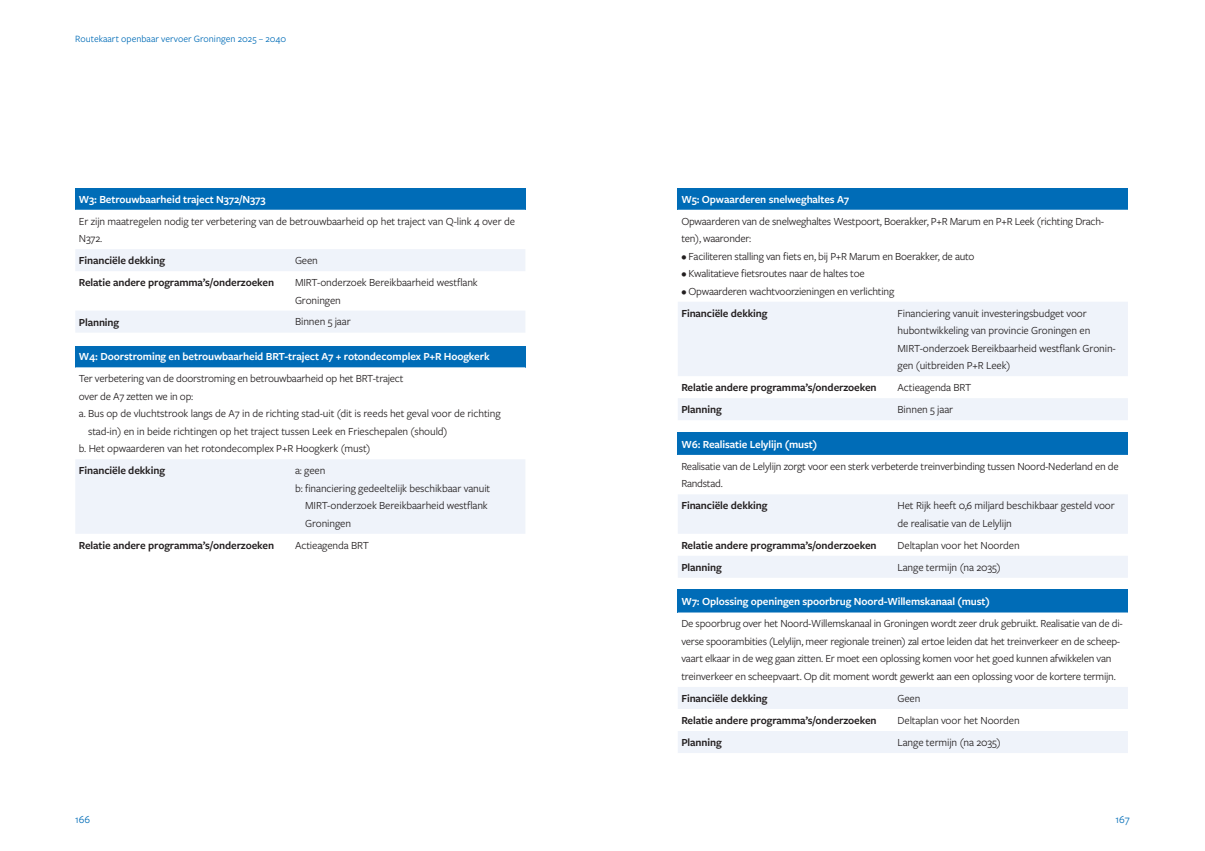
<style>
.page{position:relative;width:1205px;height:851px;background:#fff}
.page>*{position:absolute;margin:0;border:0;box-sizing:border-box;transform-origin:0 0}
.tabelbody{font:11.25px/17.5px "Freight Sans Pro";letter-spacing:-.015em;color:#231f20}
.tabelbody-2{font:600 11.25px "Freight Sans Pro";letter-spacing:-.01em;color:#231f20}
.kopje{font:600 11.25px "Freight Sans Pro";letter-spacing:-.01em;color:#fff}
.t1{font:11.25px "Freight Sans Pro";color:#006cb7}
.t2{font:10px "Freight Sans Pro";color:#006cb7}
</style>
<div class="page">
<div style="left:75px;top:188px;width:450px;height:22px;background:#006cb7"></div>
<svg style="left:75px;top:249px;width:450px;height:83px"></svg>
<div style="left:75px;top:345px;width:450px;height:22px;background:#006cb7"></div>
<svg style="left:75px;top:367px;width:450px;height:167px"></svg>
<div style="left:75px;top:459px;width:450px;height:74px;background:#eff3fa"></div>
<div style="left:678px;top:188px;width:450px;height:22px;background:#006cb7"></div>
<svg style="left:678px;top:302px;width:450px;height:118px;fill:#eff3fa"></svg>
<div style="left:678px;top:432px;width:450px;height:23px;background:#006cb7"></div>
<svg style="left:678px;top:494px;width:450px;height:83px"></svg>
<div style="left:678px;top:589px;width:450px;height:23px;background:#006cb7"></div>
<svg style="left:678px;top:612px;width:450px;height:1px"></svg>
<svg style="left:678px;top:687px;width:450px;height:65px"></svg>
<p class="t2" style="left:75px;top:32px;width:213px">Routekaart openbaar vervoer Groningen 2025 – 2040</p>
<p class="kopje" style="left:79px;top:191px;width:188px">W3: Betrouwbaarheid traject N372/N373</p>
<p class="tabelbody" style="left:79px;top:212px;width:438px">Er zijn maatregelen nodig ter verbetering van de betrouwbaarheid op het traject van Q-link 4 over de<br>N372.</p>
<p class="tabelbody-2" style="left:79px;top:253px;width:88px">Financiële dekking</p>
<p class="tabelbody" style="left:295px;top:251px;width:24px">Geen</p>
<p class="tabelbody-2" style="left:79px;top:275px;width:197px">Relatie andere programma’s/onderzoeken</p>
<p class="tabelbody" style="left:295px;top:273px;width:184px">MIRT-onderzoek Bereikbaarheid westflank<br>Groningen</p>
<p class="tabelbody-2" style="left:79px;top:314px;width:42px">Planning</p>
<p class="tabelbody" style="left:295px;top:312px;width:57px">Binnen 5 jaar</p>
<p class="kopje" style="left:79px;top:349px;width:412px">W4: Doorstroming en betrouwbaarheid BRT-traject A7 + rotondecomplex P+R Hoogkerk</p>
<p class="tabelbody" style="left:79px;top:369px;width:326px">Ter verbetering van de doorstroming en betrouwbaarheid op het BRT-traject over de A7 zetten we in op:</p>
<p class="tabelbody" style="left:88px;top:404px;width:414px;text-indent:-9px">a. Bus op de vluchtstrook langs de A7 in de richting stad-uit (dit is reeds het geval voor de richting stad-in) en in beide richtingen op het traject tussen Leek en Frieschepalen (should)</p>
<p class="tabelbody" style="left:79px;top:439px;width:293px">b. Het opwaarderen van het rotondecomplex P+R Hoogkerk (must)</p>
<p class="tabelbody-2" style="left:79px;top:463px;width:88px">Financiële dekking</p>
<p class="tabelbody" style="left:295px;top:461px;width:32px">a: geen</p>
<p class="tabelbody" style="left:305px;top:478px;width:187px;text-indent:-10px">b: financiering gedeeltelijk beschikbaar vanuit<br>MIRT-onderzoek Bereikbaarheid westflank<br>Groningen</p>
<p class="tabelbody-2" style="left:79px;top:537px;width:197px">Relatie andere programma’s/onderzoeken</p>
<p class="tabelbody" style="left:295px;top:535px;width:75px">Actieagenda BRT</p>
<p class="kopje" style="left:681px;top:191px;width:169px">W5: Opwaarderen snelweghaltes A7</p>
<p class="tabelbody" style="left:681px;top:212px;width:424px">Opwaarderen van de snelweghaltes Westpoort, Boerakker, P+R Marum en P+R Leek (richting Drach&shy;ten), waaronder:</p>
<p class="tabelbody" style="left:681px;top:247px;width:295px">• Faciliteren stalling van fiets en, bij P+R Marum en Boerakker, de auto</p>
<p class="tabelbody" style="left:681px;top:264px;width:185px">• Kwalitatieve fietsroutes naar de haltes toe</p>
<p class="tabelbody" style="left:681px;top:282px;width:214px">• Opwaarderen wachtvoorzieningen en verlichting</p>
<p class="tabelbody-2" style="left:681px;top:305px;width:88px">Financiële dekking</p>
<p class="tabelbody" style="left:897px;top:303px;width:220px">Financiering vanuit investeringsbudget voor hubontwikkeling van provincie Groningen en MIRT-onderzoek Bereikbaarheid westflank Gronin&shy;gen (uitbreiden P+R Leek)</p>
<p class="tabelbody-2" style="left:681px;top:380px;width:197px">Relatie andere programma’s/onderzoeken</p>
<p class="tabelbody" style="left:897px;top:378px;width:75px">Actieagenda BRT</p>
<p class="tabelbody-2" style="left:681px;top:402px;width:42px">Planning</p>
<p class="tabelbody" style="left:897px;top:400px;width:57px">Binnen 5 jaar</p>
<p class="kopje" style="left:681px;top:436px;width:137px">W6: Realisatie Lelylijn (must)</p>
<p class="tabelbody" style="left:681px;top:457px;width:439px">Realisatie van de Lelylijn zorgt voor een sterk verbeterde treinverbinding tussen Noord-Nederland en de<br>Randstad.</p>
<p class="tabelbody-2" style="left:681px;top:498px;width:88px">Financiële dekking</p>
<p class="tabelbody" style="left:897px;top:496px;width:219px">Het Rijk heeft 0,6 miljard beschikbaar gesteld voor de realisatie van de Lelylijn</p>
<p class="tabelbody-2" style="left:681px;top:537px;width:197px">Relatie andere programma’s/onderzoeken</p>
<p class="tabelbody" style="left:897px;top:535px;width:124px">Deltaplan voor het Noorden</p>
<p class="tabelbody-2" style="left:681px;top:559px;width:42px">Planning</p>
<p class="tabelbody" style="left:897px;top:557px;width:105px">Lange termijn (na 2035)</p>
<p class="kopje" style="left:681px;top:594px;width:310px">W7: Oplossing openingen spoorbrug Noord-Willemskanaal (must)</p>
<p class="tabelbody" style="left:681px;top:614px;width:443px">De spoorbrug over het Noord-Willemskanaal in Groningen wordt zeer druk gebruikt. Realisatie van de di&shy;verse spoorambities (Lelylijn, meer regionale treinen) zal ertoe leiden dat het treinverkeer en de scheep&shy;vaart elkaar in de weg gaan zitten. Er moet een oplossing komen voor het goed kunnen afwikkelen van treinverkeer en scheepvaart. Op dit moment wordt gewerkt aan een oplossing voor de kortere termijn.</p>
<p class="tabelbody-2" style="left:681px;top:690px;width:88px">Financiële dekking</p>
<p class="tabelbody" style="left:897px;top:688px;width:24px">Geen</p>
<p class="tabelbody-2" style="left:681px;top:712px;width:197px">Relatie andere programma’s/onderzoeken</p>
<p class="tabelbody" style="left:897px;top:710px;width:124px">Deltaplan voor het Noorden</p>
<p class="tabelbody-2" style="left:681px;top:734px;width:42px">Planning</p>
<p class="tabelbody" style="left:897px;top:732px;width:105px">Lange termijn (na 2035)</p>
<p class="t1" style="left:75px;top:812px;width:16px">166</p>
<p class="t1" style="left:1115px;top:812px;width:16px">167</p>
</div>
